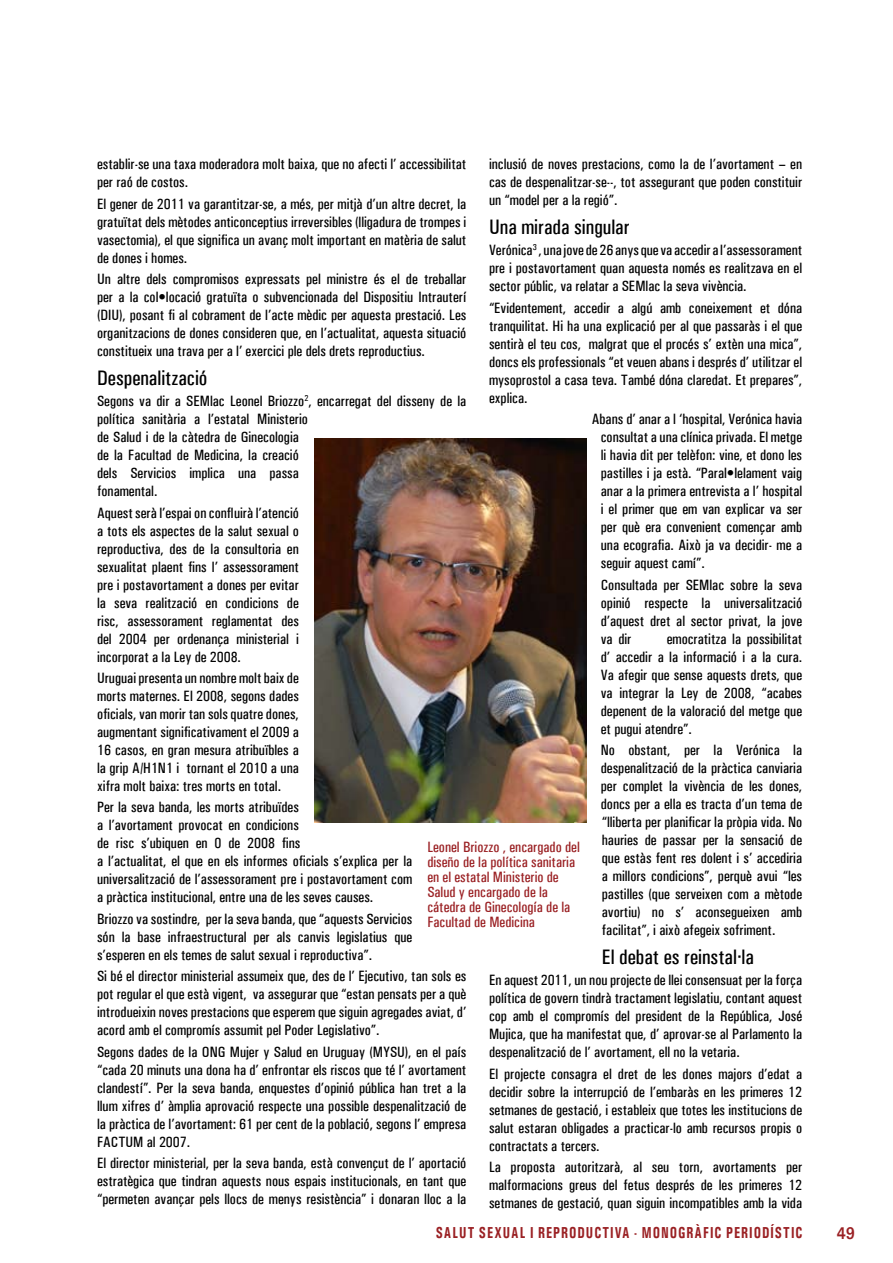
<style>
.page{position:relative;width:893px;height:1263px;background:#fff}
.page>*{position:absolute;margin:0;border:0;box-sizing:border-box;transform-origin:0 0}
.t1{font:500 condensed 21px "Univers";color:#000}
.t2{font:700 16.95px "Univers";color:#9a2023;scale:.85 1}
.t3{font:700 condensed 15.9px "Univers";letter-spacing:.075em;color:#9a2023;scale:.85 1}
.t4{font:500 condensed 15px/18px "Univers";color:#000;text-align:justify}
.t5{font:500 condensed 15px/15px "Univers";color:#9a2023}
.s1{color:#fff}
</style>
<div class="page">
<img style="left:315px;top:438px;width:272px;height:385px">
<p class="t4" style="left:97px;top:155px;width:371px">establir-se una taxa moderadora molt baixa, que no afecti l’ accessibilitat per raó de costos.</p>
<p class="t4" style="left:97px;top:195px;width:371px">El gener de 2011 va garantitzar-se, a més, per mitjà d’un altre decret, la gratuïtat dels mètodes anticonceptius irreversibles (lligadura de trompes i vasectomia), el que significa un avanç molt important en matèria de salut de dones i homes.</p>
<p class="t4" style="left:97px;top:270px;width:371px">Un altre dels compromisos expressats pel ministre és el de treballar per a la col•locació gratuïta o subvencionada del Dispositiu Intrauterí (DIU), posant fi al cobrament de l’acte mèdic per aquesta prestació. Les organitzacions de dones consideren que, en l’actualitat, aquesta situació constitueix una trava per a l’ exercici ple dels drets reproductius.</p>
<h1 class="t1" style="left:97px;top:365px;width:112px">Despenalització</h1>
<p class="t4" style="left:97px;top:392px;width:371px;text-align:left">Segons va dir a SEMlac Leonel Briozzo<sup>2</sup>, encarregat del disseny de la política sanitària a l’estatal Ministerio<br>de Salud i de la càtedra de Ginecologia<br>de la Facultad de Medicina, la creació<br>dels Servicios implica una passa<br>fonamental.</p>
<p class="t4" style="left:97px;top:503px;width:203px">Aquest serà l’espai on confluirà l’atenció a tots els aspectes de la salut sexual o reproductiva, des de la consultoria en sexualitat plaent fins l’ assessorament pre i postavortament a dones per evitar la seva realització en condicions de risc, assessorament reglamentat des del 2004 per ordenança ministerial i incorporat a la Ley de 2008.</p>
<p class="t4" style="left:97px;top:669px;width:203px">Uruguai presenta un nombre molt baix de morts maternes. El 2008, segons dades oficials, van morir tan sols quatre dones, augmentant significativament el 2009 a 16 casos, en gran mesura atribuïbles a la grip A/H1N1 i tornant el 2010 a una xifra molt baixa: tres morts en total.</p>
<p class="t4" style="left:97px;top:798px;width:317px;text-align:left">Per la seva banda, les morts atribuïdes<br>a l’avortament provocat en condicions<br>de risc s’ubiquen en 0 de 2008 fins<br>a l’actualitat, el que en els informes oficials s’explica per la universalització de l’assessorament pre i postavortament com a pràctica institucional, entre una de les seves causes.</p>
<p class="t4" style="left:97px;top:910px;width:317px">Briozzo va sostindre, per la seva banda, que “aquests Servicios són la base infraestructural per als canvis legislatius que s’esperen en els temes de salut sexual i reproductiva”.</p>
<p class="t4" style="left:97px;top:967px;width:371px">Si bé el director ministerial assumeix que, des de l’ Ejecutivo, tan sols es pot regular el que està vigent, va assegurar que “estan pensats per a què introdueixin noves prestacions que esperem que siguin agregades aviat, d’ acord amb el compromís assumit pel Poder Legislativo”.</p>
<p class="t4" style="left:97px;top:1043px;width:371px">Segons dades de la ONG Mujer y Salud en Uruguay (MYSU), en el país “cada 20 minuts una dona ha d’ enfrontar els riscos que té l’ avortament clandestí”. Per la seva banda, enquestes d’opinió pública han tret a la llum xifres d’ àmplia aprovació respecte una possible despenalització de la pràctica de l’avortament: 61 per cent de la població, segons l’ empresa FACTUM al 2007.</p>
<p class="t4" style="left:97px;top:1154px;width:371px">El director ministerial, per la seva banda, està convençut de l’ aportació estratègica que tindran aquests nous espais institucionals, en tant que “permeten avançar pels llocs de menys resistència” i donaran lloc a la</p>
<p class="t4" style="left:489px;top:155px;width:315px">inclusió de noves prestacions, como la de l’avortament – en cas de despenalitzar-se--, tot assegurant que poden constituir un “model per a la regió”.</p>
<h1 class="t1" style="left:489px;top:214px;width:142px">Una mirada singular</h1>
<p class="t4" style="left:489px;top:241px;width:315px">Verónica<sup>3</sup> , una jove de 26 anys que va accedir a l’assessorament pre i postavortament quan aquesta només es realitzava en el sector públic, va relatar a SEMlac la seva vivència.</p>
<p class="t4" style="left:489px;top:299px;width:315px">“Evidentement, accedir a algú amb coneixement et dóna tranquilitat. Hi ha una explicació per al que passaràs i el que sentirà el teu cos, malgrat que el procés s’ extèn una mica”, doncs els professionals “et veuen abans i després d’ utilitzar el mysoprostol a casa teva. També dóna claredat. Et prepares”, explica.</p>
<p class="t4" style="left:601px;top:410px;width:203px;text-indent:-9px">Abans d’ anar a l ‘hospital, Verónica havia consultat a una clínica privada. El metge li havia dit per telèfon: vine, et dono les pastilles i ja està. “Paral•lelament vaig anar a la primera entrevista a l’ hospital i el primer que em van explicar va ser per què era convenient començar amb una ecografia. Això ja va decidir- me a seguir aquest camí”.</p>
<p class="t4" style="left:601px;top:575px;width:203px">Consultada per SEMlac sobre la seva opinió respecte la universalització d’aquest dret al sector privat, la jove va dir <span class="s1">que d</span>emocratitza la possibilitat d’ accedir a la informació i a la cura.<br>Va afegir que sense aquests drets, que va integrar la Ley de 2008, “acabes depenent de la valoració del metge que et pugui atendre”.</p>
<p class="t4" style="left:601px;top:741px;width:203px">No obstant, per la Verónica la despenalització de la pràctica canviaria per complet la vivència de les dones, doncs per a ella es tracta d’un tema de “lliberta per planificar la pròpia vida. No hauries de passar per la sensació de que estàs fent res dolent i s’ accediria a millors condicions”, perquè avui “les pastilles (que serveixen com a mètode avortiu) no s’ aconsegueixen amb facilitat”, i això afegeix sofriment.</p>
<h1 class="t1" style="left:602px;top:944px;width:154px">El debat es reinstal·la</h1>
<p class="t4" style="left:489px;top:971px;width:315px">En aquest 2011, un nou projecte de llei consensuat per la força política de govern tindrà tractament legislatiu, contant aquest cop amb el compromís del president de la República, José Mujica, que ha manifestat que, d’ aprovar-se al Parlamento la despenalització de l’ avortament, ell no la vetaria.</p>
<p class="t4" style="left:489px;top:1064px;width:315px">El projecte consagra el dret de les dones majors d’edat a decidir sobre la interrupció de l’embaràs en les primeres 12 setmanes de gestació, i estableix que totes les institucions de salut estaran obligades a practicar-lo amb recursos propis o contractats a tercers.</p>
<p class="t4" style="left:489px;top:1158px;width:315px">La proposta autoritzarà, al seu torn, avortaments per malformacions greus del fetus després de les primeres 12 setmanes de gestació, quan siguin incompatibles amb la vida</p>
<p class="t5" style="left:427px;top:840px;width:154px">Leonel Briozzo , encargado del diseño de la política sanitaria en el estatal Ministerio de<br>Salud y encargado de la cátedra de Ginecología de la<br>Facultad de Medicina</p>
<p class="t3" style="left:436px;top:1223px;width:433px">SALUT SEXUAL I REPRODUCTIVA - MONOGRÀFIC PERIODÍSTIC</p>
<p class="t2" style="left:837px;top:1222px;width:23px">49</p>
</div>
